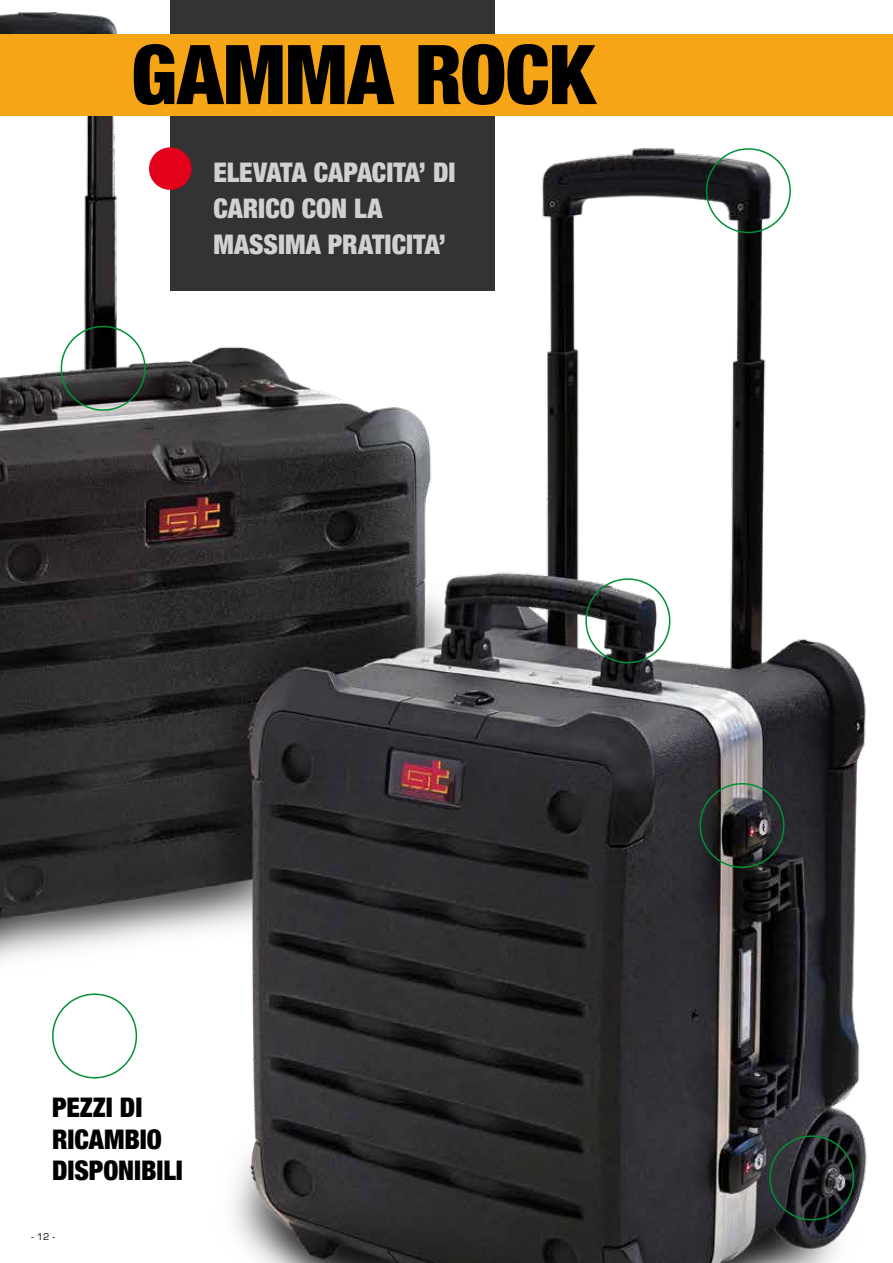
<style>
.page{position:relative;width:893px;height:1263px;background:#fff}
.page>*{position:absolute;margin:0;border:0;box-sizing:border-box;transform-origin:0 0}
.t1{font:900 condensed 82.5px "Helvetica Neue";letter-spacing:-.005em;color:#000}
.t2{font:900 condensed 27px/36px "Helvetica Neue";color:#d0d1d2}
.t3{font:900 condensed 27px/31.5px "Helvetica Neue";letter-spacing:-.005em;color:#000}
.t4{font:9px "Eurostile";color:#000}
</style>
<div class="page">
<img style="left:0;top:12px;width:867px;height:1251px">
<div style="left:170px;top:0;width:325px;height:291px;background:#333"></div>
<div style="left:149px;top:147px;width:43px;height:43px;background:#e2001a;border-radius:50%"></div>
<div style="left:0;top:34px;width:893px;height:82px;background:#f6a517"></div>
<div style="left:706px;top:148px;width:85px;height:85px;border:2px solid #009037;border-radius:50%"></div>
<div style="left:699px;top:783px;width:85px;height:85px;border:2px solid #009037;border-radius:50%"></div>
<div style="left:585px;top:578px;width:85px;height:85px;border:2px solid #009037;border-radius:50%"></div>
<div style="left:769px;top:1135px;width:85px;height:85px;border:2px solid #009037;border-radius:50%"></div>
<div style="left:61px;top:326px;width:85px;height:85px;border:2px solid #009037;border-radius:50%"></div>
<div style="left:52px;top:993px;width:85px;height:85px;border:2px solid #009037;border-radius:50%"></div>
<h1 class="t1" style="left:131px;top:7px;width:465px">GAMMA ROCK</h1>
<p class="t2" style="left:213px;top:153px;width:244px">ELEVATA CAPACITA’ DI<br>CARICO CON LA<br>MASSIMA PRATICITA’</p>
<p class="t3" style="left:52px;top:1090px;width:132px">PEZZI DI<br>RICAMBIO<br>DISPONIBILI</p>
<p class="t4" style="left:31px;top:1232px;width:25px">- 12 -</p>
</div>
